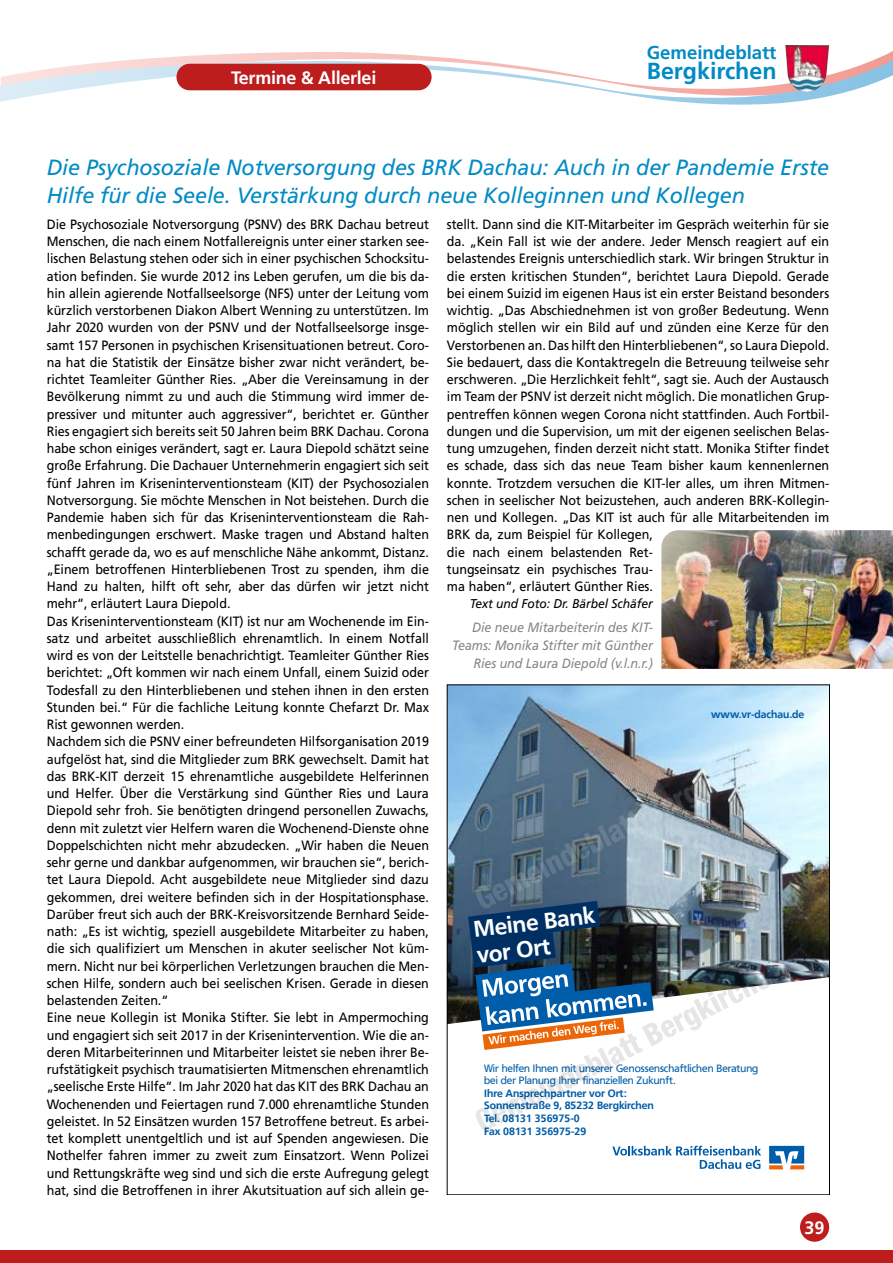
<style>
.page{position:relative;width:893px;height:1263px;background:#fff}
.page>*{position:absolute;margin:0;border:0;box-sizing:border-box;transform-origin:0 0}
.t1{font:700 23.25px "Frutiger";color:#008bc5}
.t2{font:700 22.5px "Frutiger VR";color:#fff}
.t3{font:italic 22.05px/28.5px "Frutiger";letter-spacing:-.005em;color:#008bc5}
.t4{font:700 18.6px "Frutiger";letter-spacing:-.005em;color:#008bc5}
.t5{font:700 18px "Frutiger";letter-spacing:-.015em;color:#fff}
.t6{font:13.5px/17.2px "Frutiger";letter-spacing:-.005em;color:#000;scale:.93 1}
.t7{font:italic 13.5px/18px "Frutiger";letter-spacing:-.005em;color:#878787;text-align:right;scale:.93 1}
.t8{font:italic 12.75px "Frutiger";letter-spacing:-.005em;color:#000;scale:.95 1}
.t9{font:700 10.5px/12.6px "Frutiger VR";color:#005da9}
.t10{font:10.5px/12.6px "Frutiger VR";color:#005da9}
</style>
<div class="page">
<svg style="left:0;top:53px;width:893px;height:52px"></svg>
<div style="left:0;top:1250px;width:893px;height:13px;background:#bd1d1d"></div>
<div style="left:800px;top:1212px;width:29px;height:30px;background:#bd1d1d;border-radius:50%"></div>
<div style="left:176px;top:64px;width:256px;height:26px;background:#bd1d1d;border-radius:13px"></div>
<img style="left:785px;top:45px;width:44px;height:48px">
<img style="left:661px;top:530px;width:232px;height:139px">
<img style="left:449px;top:687px;width:379px;height:337px">
<svg style="left:769px;top:1146px;width:35px;height:23px"></svg>
<svg style="left:612px;top:1146px;width:149px;height:23px"></svg>
<svg style="left:468px;top:901px;width:186px;height:123px;background:#15304b"></svg>
<svg style="left:474px;top:964px;width:311px;height:167px"></svg>
<img style="left:474px;top:742px;width:311px;height:168px">
<h3 class="t5" style="left:231px;top:67px;width:147px">Termine &amp; Allerlei</h3>
<h3 class="t4" style="left:647px;top:42px;width:131px">Gemeindeblatt</h3>
<h1 class="t1" style="left:647px;top:58px;width:131px">Bergkirchen</h1>
<h3 class="t3" style="left:47px;top:152px;width:784px">Die Psychosoziale Notversorgung des BRK Dachau: Auch in der Pandemie Erste<br>Hilfe für die Seele. Verstärkung durch neue Kolleginnen und Kollegen</h3>
<p class="t6" style="left:47px;top:215px;width:412px">Die Psychosoziale Notversorgung (PSNV) des BRK Dachau betreut Menschen, die nach einem Notfallereignis unter einer starken see&shy;lischen Belastung stehen oder sich in einer psychischen Schocksitu&shy;ation befinden. Sie wurde 2012 ins Leben gerufen, um die bis da&shy;hin allein agierende Notfallseelsorge (NFS) unter der Leitung vom kürzlich verstorbenen Diakon Albert Wenning zu unterstützen. Im Jahr 2020 wurden von der PSNV und der Notfallseelsorge insge&shy;samt 157 Personen in psychischen Krisensituationen betreut. Coro&shy;na hat die Statistik der Einsätze bisher zwar nicht verändert, be&shy;richtet Teamleiter Günther Ries. „Aber die Vereinsamung in der Bevölkerung nimmt zu und auch die Stimmung wird immer de&shy;pressiver und mitunter auch aggressiver“, berichtet er. Günther Ries engagiert sich bereits seit 50 Jahren beim BRK Dachau. Corona habe schon einiges verändert, sagt er. Laura Diepold schätzt seine große Erfahrung. Die Dachauer Unternehmerin engagiert sich seit fünf Jahren im Kriseninterventionsteam (KIT) der Psychosozialen Notversorgung. Sie möchte Menschen in Not beistehen. Durch die Pandemie haben sich für das Kriseninterventionsteam die Rah&shy;menbedingungen erschwert. Maske tragen und Abstand halten schafft gerade da, wo es auf menschliche Nähe ankommt, Distanz. „Einem betroffenen Hinterbliebenen Trost zu spenden, ihm die Hand zu halten, hilft oft sehr, aber das dürfen wir jetzt nicht mehr“, erläutert Laura Diepold.<br>Das Kriseninterventionsteam (KIT) ist nur am Wochenende im Ein&shy;satz und arbeitet ausschließlich ehrenamtlich. In einem Notfall wird es von der Leitstelle benachrichtigt. Teamleiter Günther Ries berichtet: „Oft kommen wir nach einem Unfall, einem Suizid oder Todesfall zu den Hinterbliebenen und stehen ihnen in den ersten Stunden bei.“ Für die fachliche Leitung konnte Chefarzt Dr. Max Rist gewonnen werden.<br>Nachdem sich die PSNV einer befreundeten Hilfsorganisation 2019 aufgelöst hat, sind die Mitglieder zum BRK gewechselt. Damit hat das BRK-KIT derzeit 15 ehrenamtliche ausgebildete Helferinnen und Helfer. Über die Verstärkung sind Günther Ries und Laura Diepold sehr froh. Sie benötigten dringend personellen Zuwachs, denn mit zuletzt vier Helfern waren die Wochenend-Dienste ohne Doppelschichten nicht mehr abzudecken. „Wir haben die Neuen sehr gerne und dankbar aufgenommen, wir brauchen sie“, berich&shy;tet Laura Diepold. Acht ausgebildete neue Mitglieder sind dazu gekommen, drei weitere befinden sich in der Hospitationsphase.<br>Darüber freut sich auch der BRK-Kreisvorsitzende Bernhard Seide&shy;nath: „Es ist wichtig, speziell ausgebildete Mitarbeiter zu haben, die sich qualifiziert um Menschen in akuter seelischer Not küm&shy;mern. Nicht nur bei körperlichen Verletzungen brauchen die Men&shy;schen Hilfe, sondern auch bei seelischen Krisen. Gerade in diesen belastenden Zeiten.“<br>Eine neue Kollegin ist Monika Stifter. Sie lebt in Ampermoching und engagiert sich seit 2017 in der Krisenintervention. Wie die an&shy;deren Mitarbeiterinnen und Mitarbeiter leistet sie neben ihrer Be&shy;rufstätigkeit psychisch traumatisierten Mitmenschen ehrenamtlich „seelische Erste Hilfe“. Im Jahr 2020 hat das KIT des BRK Dachau an Wochenenden und Feiertagen rund 7.000 ehrenamtliche Stunden geleistet. In 52 Einsätzen wurden 157 Betroffene betreut. Es arbei&shy;tet komplett unentgeltlich und ist auf Spenden angewiesen. Die Nothelfer fahren immer zu zweit zum Einsatzort. Wenn Polizei und Rettungskräfte weg sind und sich die erste Aufregung gelegt hat, sind die Betroffenen in ihrer Akutsituation auf sich allein ge-</p>
<p class="t6" style="left:447px;top:215px;width:413px">stellt. Dann sind die KIT-Mitarbeiter im Gespräch weiterhin für sie da. „Kein Fall ist wie der andere. Jeder Mensch reagiert auf ein belastendes Ereignis unterschiedlich stark. Wir bringen Struktur in die ersten kritischen Stunden“, berichtet Laura Diepold. Gerade bei einem Suizid im eigenen Haus ist ein erster Beistand besonders wichtig. „Das Abschiednehmen ist von großer Bedeutung. Wenn möglich stellen wir ein Bild auf und zünden eine Kerze für den Verstorbenen an. Das hilft den Hinterbliebenen“, so Laura Diepold.<br>Sie bedauert, dass die Kontaktregeln die Betreuung teilweise sehr erschweren. „Die Herzlichkeit fehlt“, sagt sie. Auch der Austausch im Team der PSNV ist derzeit nicht möglich. Die monatlichen Grup&shy;pentreffen können wegen Corona nicht stattfinden. Auch Fortbil&shy;dungen und die Supervision, um mit der eigenen seelischen Belas&shy;tung umzugehen, finden derzeit nicht statt. Monika Stifter findet es schade, dass sich das neue Team bisher kaum kennenlernen konnte. Trotzdem versuchen die KIT-ler alles, um ihren Mitmen&shy;schen in seelischer Not beizustehen, auch anderen BRK-Kollegin&shy;nen und Kollegen. „Das KIT ist auch für alle Mitarbeitenden im BRK da, zum Beispiel für Kollegen,<br>die nach einem belastenden Ret-<br>tungseinsatz ein psychisches Trau-<br>ma haben“, erläutert Günther Ries.</p>
<p class="t8" style="left:470px;top:596px;width:194px">Text und Foto: Dr. Bärbel Schäfer</p>
<p class="t7" style="left:452px;top:618px;width:217px">Die neue Mitarbeiterin des KIT-<br>Teams: Monika Stifter mit Günther<br>Ries und Laura Diepold (v.l.n.r.)</p>
<p class="t9" style="left:711px;top:708px;width:94px">www.vr-dachau.de</p>
<h2 class="t2" style="left:472px;top:916px;width:123px;rotate:-7deg">Meine Bank</h2>
<h2 class="t2" style="left:475px;top:942px;width:75px;rotate:-7deg">vor Ort</h2>
<p class="t10" style="left:484px;top:1062px;width:276px">Wir helfen Ihnen mit unserer Genossenschaftlichen Beratung bei der Planung Ihrer finanziellen Zukunft.</p>
<p class="t9" style="left:484px;top:1087px;width:171px">Ihre Ansprechpartner vor Ort:<br>Sonnenstraße 9, 85232 Bergkirchen<br>Tel. 08131 356975-0<br>Fax 08131 356975-29</p>
<h3 class="t5" style="left:805px;top:1217px;width:22px">39</h3>
</div>
